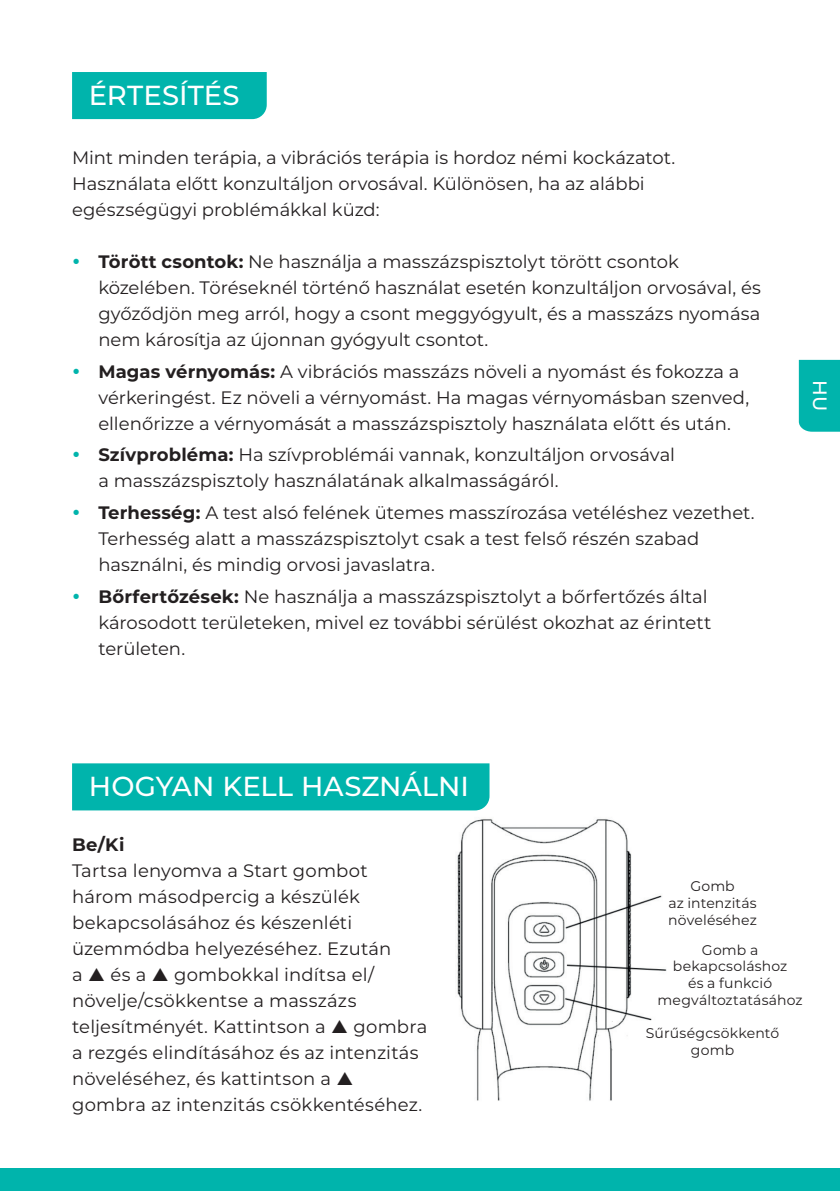
<style>
.page{position:relative;width:840px;height:1191px;background:#fff}
.page>*{position:absolute;margin:0;border:0;box-sizing:border-box;transform-origin:0 0}
.t1{font:500 27.4px "Montserrat";color:#fff}
.t2{font:500 19.4px "Montserrat";color:#fff}
.t3{font:18px/26px "Montserrat";color:#231f20}
.t4{font:700 18px "Montserrat";color:#231f20}
.t5{font:14px/16.8px "Montserrat";letter-spacing:.01em;color:#231f20;text-align:center}
.s1{color:#00b4ac}
.s2{font-weight:700}
</style>
<div class="page">
<div style="left:0;top:1168px;width:839px;height:23px;background:#00b4ac"></div>
<img style="left:432px;top:786px;width:235px;height:315px">
<div style="left:72px;top:72px;width:194px;height:47px;background:#00b4ac"></div>
<div style="left:72px;top:763px;width:417px;height:47px;background:#00b4ac"></div>
<div style="left:798px;top:360px;width:41px;height:72px;background:#00b4ac"></div>
<p class="t1" style="left:89px;top:76px;width:152px">ÉRTESÍTÉS</p>
<p class="t3" style="left:72px;top:144px;width:604px">Mint minden terápia, a vibrációs terápia is hordoz némi kockázatot.<br>Használata előtt konzultáljon orvosával. Különösen, ha az alábbi egészségügyi problémákkal küzd:</p>
<p class="t3" style="left:98px;top:248px;width:663px;text-indent:-26px"><span class="s1">•</span> <span class="s2">Törött csontok:</span> Ne használja a masszázspisztolyt törött csontok közelében. Töréseknél történő használat esetén konzultáljon orvosával, és győződjön meg arról, hogy a csont meggyógyult, és a masszázs nyomása nem károsítja az újonnan gyógyult csontot.</p>
<p class="t3" style="left:98px;top:358px;width:652px;text-indent:-26px"><span class="s1">•</span> <span class="s2">Magas vérnyomás:</span> A vibrációs masszázs növeli a nyomást és fokozza a vérkeringést. Ez növeli a vérnyomást. Ha magas vérnyomásban szenved, ellenőrizze a vérnyomását a masszázspisztoly használata előtt és után.</p>
<p class="t3" style="left:98px;top:441px;width:578px;text-indent:-26px"><span class="s1">•</span> <span class="s2">Szívprobléma:</span> Ha szívproblémái vannak, konzultáljon orvosával a masszázspisztoly használatának alkalmasságáról.</p>
<p class="t3" style="left:98px;top:499px;width:657px;text-indent:-26px"><span class="s1">•</span> <span class="s2">Terhesség:</span> A test alsó felének ütemes masszírozása vetéléshez vezethet.<br>Terhesség alatt a masszázspisztolyt csak a test felső részén szabad használni, és mindig orvosi javaslatra.</p>
<p class="t3" style="left:98px;top:583px;width:614px;text-indent:-26px"><span class="s1">•</span> <span class="s2">Bőrfertőzések:</span> Ne használja a masszázspisztolyt a bőrfertőzés által károsodott területeken, mivel ez további sérülést okozhat az érintett területen.</p>
<p class="t2" style="left:833px;top:380px;width:33px;rotate:90deg">HU</p>
<p class="t1" style="left:89px;top:767px;width:381px">HOGYAN KELL HASZNÁLNI</p>
<p class="t4" style="left:72px;top:831px;width:54px">Be/Ki</p>
<p class="t3" style="left:72px;top:857px;width:320px">Tartsa lenyomva a Start gombot három másodpercig a készülék bekapcsolásához és készenléti üzemmódba helyezéséhez. Ezután a</p>
<p class="t3" style="left:72px;top:961px;width:303px;text-indent:102px">gombokkal indítsa el/ növelje/csökkentse a masszázs teljesítményét. Kattintson a</p>
<p class="t3" style="left:110px;top:961px;width:37px">és a</p>
<p class="t3" style="left:72px;top:1013px;width:357px;text-indent:281px">gombra a rezgés elindításához és az intenzitás növeléséhez, és kattintson a<br>gombra az intenzitás csökkentéséhez.</p>
<p class="t5" style="left:690px;top:877px;width:46px">Gomb</p>
<p class="t5" style="left:667px;top:894px;width:90px;text-align:left">az intenzitás növeléséhez</p>
<p class="t5" style="left:657px;top:940px;width:147px">Gomb a bekapcsoláshoz<br>és a funkció megváltoztatásához</p>
<p class="t5" style="left:645px;top:1024px;width:135px">Sűrűségcsökkentő gomb</p>
</div>
